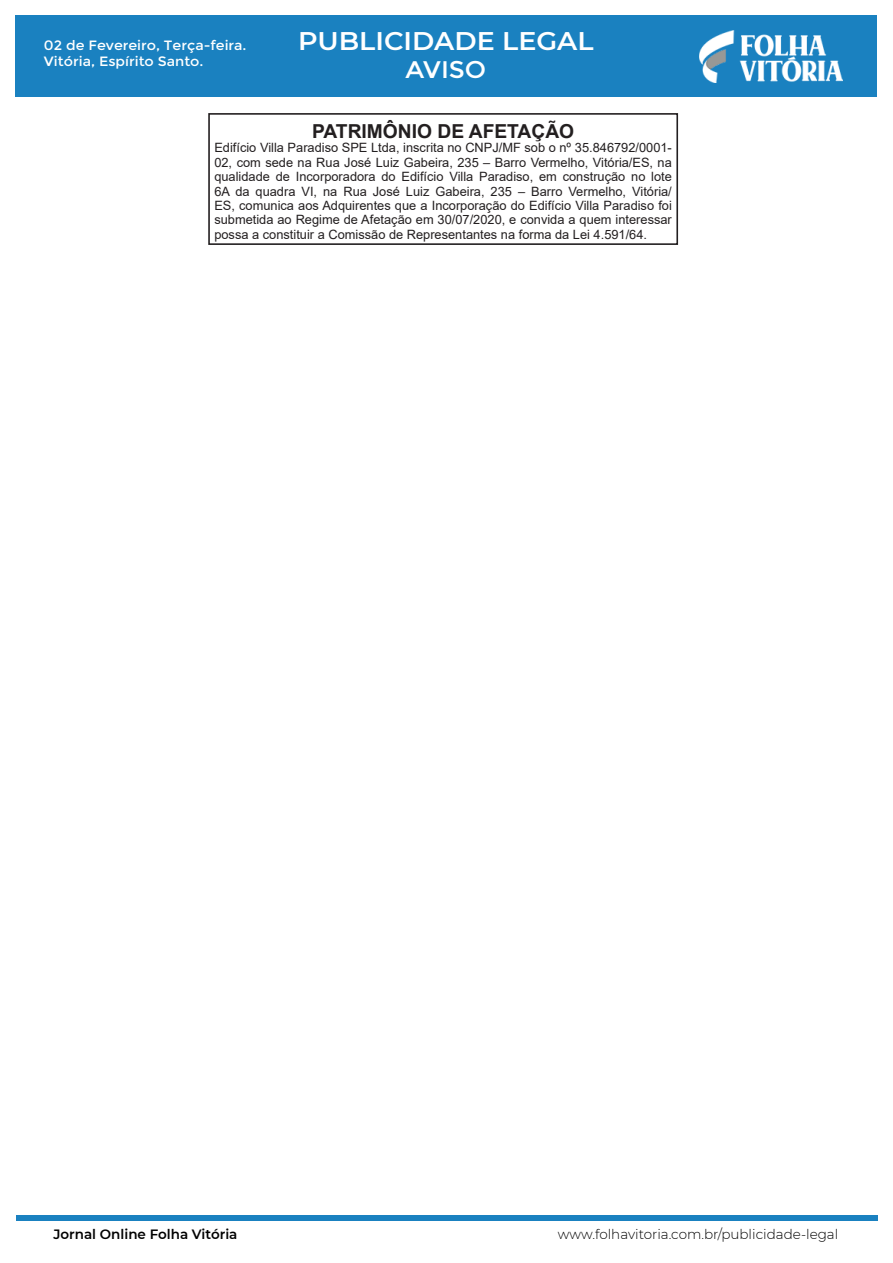
<style>
.page{position:relative;width:893px;height:1263px;background:#fff}
.page>*{position:absolute;margin:0;border:0;box-sizing:border-box;transform-origin:0 0}
.t1{font:600 25.5px "Montserrat";color:#fff;scale:1.06 1}
.t2{font:24px "Montserrat";color:#fff;scale:1.06 1}
.t3{font:700 19.2px "Arial";color:#231f20}
.t4{font:13.5px/16.2px "Montserrat";color:#fff;scale:1.06 1}
.t5{font:300 13.5px "Montserrat";color:#000}
.t6{font:600 13.5px "Montserrat";color:#000}
.t7{font:12.75px/14.4px "Arial";color:#231f20;text-align:justify}
</style>
<div class="page">
<div style="left:16px;top:15px;width:861px;height:82px;background:#1a81c0"></div>
<img style="left:700px;top:30px;width:143px;height:52px">
<div style="left:16px;top:1215px;width:861px;height:6px;background:#1a81c0"></div>
<div style="left:208px;top:113px;width:470px;height:132px;border:2px solid #231f20"></div>
<p class="t4" style="left:44px;top:37px;width:193px">02 de Fevereiro, Terça-feira.<br>Vitória, Espírito Santo.</p>
<h1 class="t1" style="left:298px;top:23px;width:280px">PUBLICIDADE LEGAL</h1>
<h2 class="t2" style="left:405px;top:56px;width:78px">AVISO</h2>
<h3 class="t3" style="left:312px;top:117px;width:264px">PATRIMÔNIO DE AFETAÇÃO</h3>
<p class="t7" style="left:214px;top:140px;width:459px">Edifício Villa Paradiso SPE Ltda, inscrita no CNPJ/MF sob o nº 35.846792/0001- 02, com sede na Rua José Luiz Gabeira, 235 – Barro Vermelho, Vitória/ES, na qualidade de Incorporadora do Edifício Villa Paradiso, em construção no lote 6A da quadra VI, na Rua José Luiz Gabeira, 235 – Barro Vermelho, Vitória/ ES, comunica aos Adquirentes que a Incorporação do Edifício Villa Paradiso foi submetida ao Regime de Afetação em 30/07/2020, e convida a quem interessar possa a constituir a Comissão de Representantes na forma da Lei 4.591/64.</p>
<p class="t6" style="left:53px;top:1224px;width:186px">Jornal Online Folha Vitória</p>
<p class="t5" style="left:558px;top:1225px;width:282px">www.folhavitoria.com.br/publicidade-legal</p>
</div>
